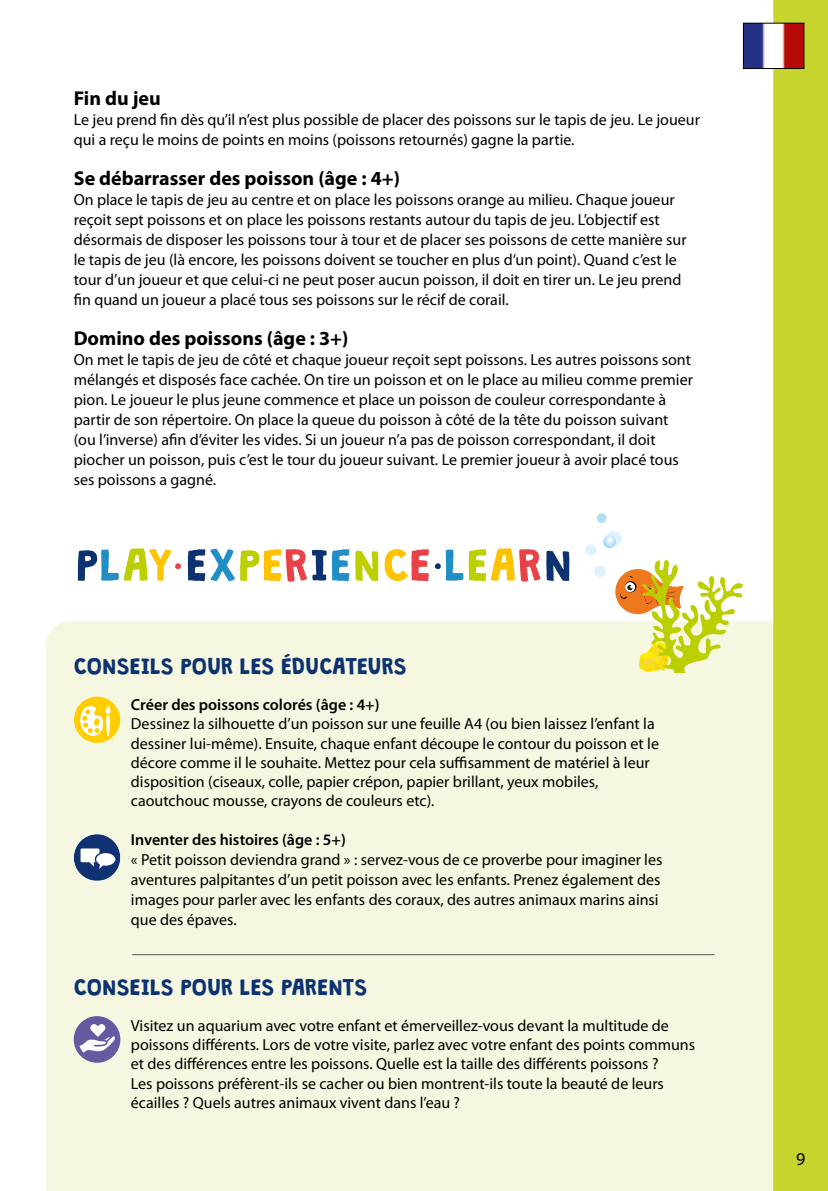
<style>
.page{position:relative;width:828px;height:1191px;background:#fff}
.page>*{position:absolute;margin:0;border:0;box-sizing:border-box;transform-origin:0 0}
.t1{font:700 20px "Myriad Pro";color:#000}
.t2{font:20px "Granstander Clean";color:#0d3271}
.t3{font:18px "Myriad Pro";color:#000}
.t4{font:16px/20px "Myriad Pro";color:#000}
.t5{font:600 16px "Myriad Pro";color:#000}
</style>
<div class="page">
<svg style="left:596px;top:513px;width:11px;height:10px"></svg>
<div style="left:46px;top:621px;width:727px;height:570px;background:#f5f7e0"></div>
<hr style="left:132px;top:954px;width:582px;height:1px;background:#565656">
<div style="left:74px;top:696px;width:46px;height:47px;background:#ffcd00;border-radius:50%"></div>
<svg style="left:79px;top:705px;width:32px;height:31px"></svg>
<svg style="left:78px;top:548px;width:103px;height:33px"></svg>
<svg style="left:188px;top:549px;width:161px;height:32px"></svg>
<svg style="left:355px;top:550px;width:23px;height:31px"></svg>
<svg style="left:384px;top:549px;width:45px;height:32px"></svg>
<svg style="left:435px;top:549px;width:28px;height:31px"></svg>
<svg style="left:469px;top:548px;width:71px;height:33px"></svg>
<svg style="left:546px;top:550px;width:23px;height:31px"></svg>
<svg style="left:74px;top:834px;width:46px;height:46px"></svg>
<div style="left:74px;top:1016px;width:46px;height:46px;background:#6758a2;border-radius:50%"></div>
<svg style="left:79px;top:1024px;width:37px;height:28px"></svg>
<svg style="left:584px;top:531px;width:159px;height:142px"></svg>
<div style="left:773px;top:0;width:55px;height:1191px;background:#c7d42e"></div>
<img style="left:745px;top:25px;width:57px;height:42px">
<div style="left:743px;top:23px;width:61px;height:46px;border:1px solid #000"></div>
<p class="t1" style="left:74px;top:85px;width:89px">Fin du jeu</p>
<p class="t4" style="left:74px;top:109px;width:628px">Le jeu prend fin dès qu’il n’est plus possible de placer des poissons sur le tapis de jeu. Le joueur qui a reçu le moins de points en moins (poissons retournés) gagne la partie.</p>
<p class="t1" style="left:74px;top:165px;width:328px">Se débarrasser des poisson (âge : 4+)</p>
<p class="t4" style="left:74px;top:189px;width:614px">On place le tapis de jeu au centre et on place les poissons orange au milieu. Chaque joueur reçoit sept poissons et on place les poissons restants autour du tapis de jeu. L’objectif est désormais de disposer les poissons tour à tour et de placer ses poissons de cette manière sur le tapis de jeu (là encore, les poissons doivent se toucher en plus d‘un point). Quand c’est le tour d’un joueur et que celui-ci ne peut poser aucun poisson, il doit en tirer un. Le jeu prend fin quand un joueur a placé tous ses poissons sur le récif de corail.</p>
<p class="t1" style="left:74px;top:325px;width:276px">Domino des poissons (âge : 3+)</p>
<p class="t4" style="left:74px;top:349px;width:621px">On met le tapis de jeu de côté et chaque joueur reçoit sept poissons. Les autres poissons sont mélangés et disposés face cachée. On tire un poisson et on le place au milieu comme premier pion. Le joueur le plus jeune commence et place un poisson de couleur correspondante à partir de son répertoire. On place la queue du poisson à côté de la tête du poisson suivant (ou l’inverse) afin d’éviter les vides. Si un joueur n’a pas de poisson correspondant, il doit piocher un poisson, puis c’est le tour du joueur suivant. Le premier joueur à avoir placé tous ses poissons a gagné.</p>
<p class="t2" style="left:74px;top:655px;width:334px">CONSEILS POUR LES ÉDUCATEURS</p>
<p class="t5" style="left:131px;top:694px;width:250px">Créer des poissons colorés (âge : 4+)</p>
<p class="t4" style="left:131px;top:714px;width:529px;line-height:19.2px">Dessinez la silhouette d’un poisson sur une feuille A4 (ou bien laissez l’enfant la dessiner lui-même). Ensuite, chaque enfant découpe le contour du poisson et le décore comme il le souhaite. Mettez pour cela suffisamment de matériel à leur disposition (ciseaux, colle, papier crépon, papier brillant, yeux mobiles, caoutchouc mousse, crayons de couleurs etc).</p>
<p class="t5" style="left:131px;top:829px;width:216px">Inventer des histoires (âge : 5+)</p>
<p class="t4" style="left:131px;top:849px;width:533px">« Petit poisson deviendra grand » : servez-vous de ce proverbe pour imaginer les aventures palpitantes d’un petit poisson avec les enfants. Prenez également des images pour parler avec les enfants des coraux, des autres animaux marins ainsi que des épaves.</p>
<p class="t2" style="left:74px;top:976px;width:295px">CONSEILS POUR LES PARENTS</p>
<p class="t4" style="left:131px;top:1015px;width:566px;line-height:19.2px">Visitez un aquarium avec votre enfant et émerveillez-vous devant la multitude de poissons différents. Lors de votre visite, parlez avec votre enfant des points communs et des différences entre les poissons. Quelle est la taille des différents poissons ?<br>Les poissons préfèrent-ils se cacher ou bien montrent-ils toute la beauté de leurs écailles ? Quels autres animaux vivent dans l’eau ?</p>
<p class="t3" style="left:796px;top:1148px;width:11px">9</p>
</div>
